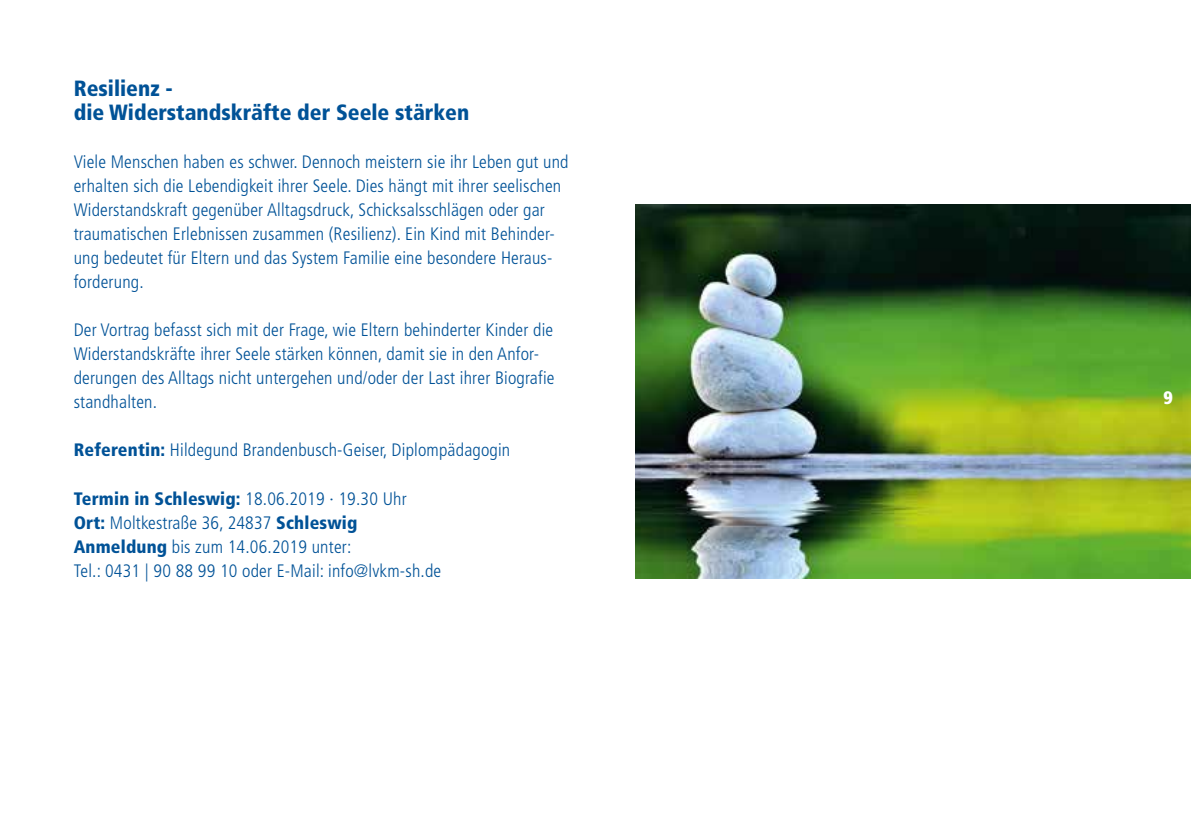
<style>
.page{position:relative;width:1191px;height:840px;background:#fff}
.page>*{position:absolute;margin:0;border:0;box-sizing:border-box;transform-origin:0 0}
.t1{font:900 condensed 22px/24px "Frutiger";color:#005297}
.t2{font:300 condensed 18px/24px "Frutiger";letter-spacing:.01em;color:#005297}
.t3{font:900 condensed 18px "Frutiger";color:#fff}
.s1{font-weight:900}
</style>
<div class="page">
<img style="left:635px;top:204px;width:556px;height:374px">
<p class="t1" style="left:74px;top:76px;width:397px">Resilienz -<br>die Widerstandskräfte der Seele stärken</p>
<p class="t2" style="left:74px;top:150px;width:496px">Viele Menschen haben es schwer. Dennoch meistern sie ihr Leben gut und erhalten sich die Lebendigkeit ihrer Seele. Dies hängt mit ihrer seelischen Widerstandskraft gegenüber Alltagsdruck, Schicksalsschlägen oder gar traumatischen Erlebnissen zusammen (Resilienz). Ein Kind mit Behinder&shy;ung bedeutet für Eltern und das System Familie eine besondere Heraus&shy;forderung.</p>
<p class="t2" style="left:74px;top:318px;width:482px">Der Vortrag befasst sich mit der Frage, wie Eltern behinderter Kinder die Widerstandskräfte ihrer Seele stärken können, damit sie in den Anfor&shy;derungen des Alltags nicht untergehen und/oder der Last ihrer Biografie standhalten.</p>
<p class="t2" style="left:74px;top:438px;width:438px"><span class="s1">Referentin:</span> Hildegund Brandenbusch-Geiser, Diplompädagogin</p>
<p class="t2" style="left:74px;top:486px;width:369px"><span class="s1">Termin in Schleswig:</span> 18.06.2019 ∙ 19.30 Uhr <span class="s1">Ort:</span> Moltkestraße 36, 24837 <span class="s1">Schleswig Anmeldung</span> bis zum 14.06.2019 unter:<br>Tel.: 0431 | 90 88 99 10 oder E-Mail: info@lvkm-sh.de</p>
<p class="t3" style="left:1163px;top:386px;width:11px">9</p>
</div>
